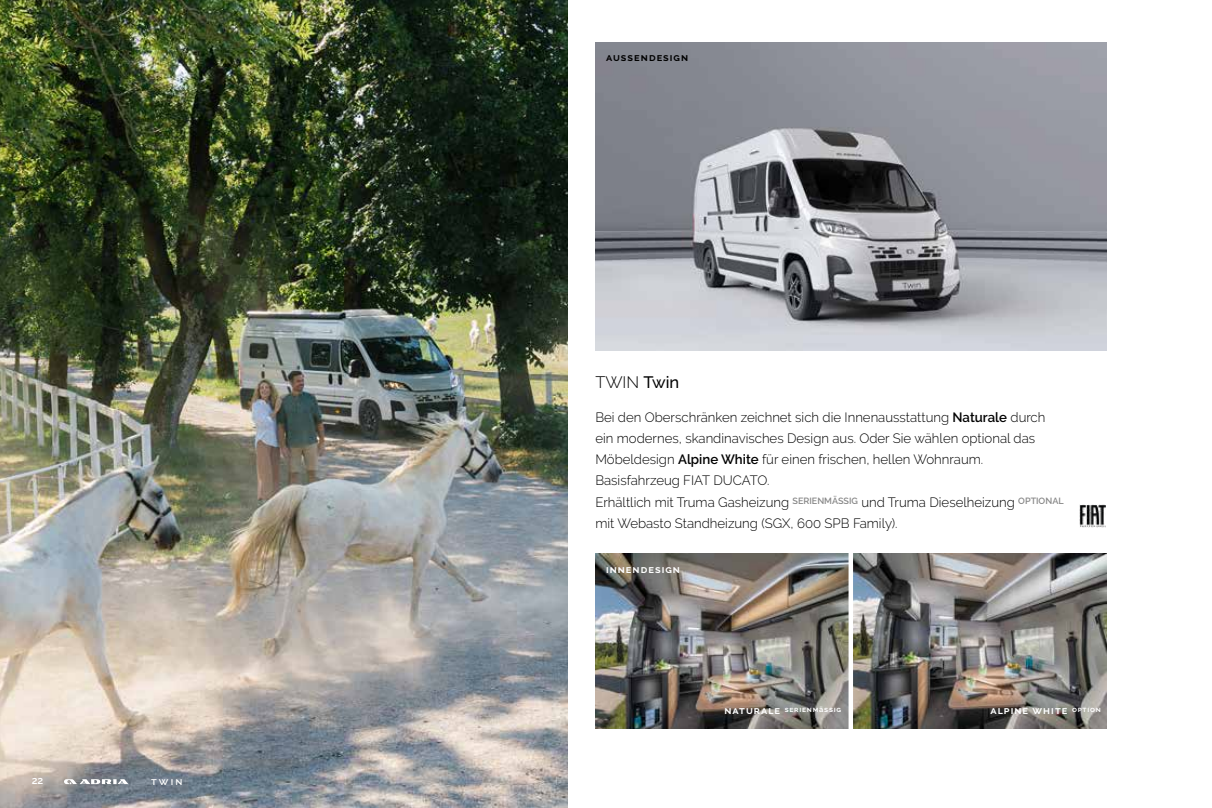
<style>
.page{position:relative;width:1212px;height:808px;background:#fff}
.page>*{position:absolute;margin:0;border:0;box-sizing:border-box;transform-origin:0 0}
.t1{font:300 16.5px "Raleway";color:#000}
.t2{font:300 13.5px/21.1px "Raleway";color:#000}
.t3{font:700 10.5px "Raleway";letter-spacing:.1em;color:#fff}
.t4{font:700 10.5px "Raleway";letter-spacing:.1em;color:#000}
.t5{font:600 10.5px "Raleway";color:#fff}
.t6{font:700 7.5px "Raleway";letter-spacing:.1em;color:#fff}
.s1{font-weight:500}
.s2{font-weight:600}
.s3{font-size:10.5px}
.s4{font-size:7.5px}
</style>
<div class="page">
<hr style="left:1211px;top:0;width:1px;height:808px;background:#70745f">
<img style="left:0;top:0;width:568px;height:808px">
<img style="left:595px;top:554px;width:511px;height:175px">
<div style="left:848px;top:509px;width:5px;height:223px;background:#fff"></div>
<img style="left:1080px;top:505px;width:26px;height:22px">
<img style="left:595px;top:43px;width:511px;height:308px">
<svg style="left:64px;top:779px;width:64px;height:5px"></svg>
<p class="t5" style="left:32px;top:774px;width:13px">22</p>
<p class="t5" style="left:151px;top:775px;width:33px">twin</p>
<p class="t4" style="left:606px;top:51px;width:84px">aussendesign</p>
<p class="t1" style="left:595px;top:373px;width:85px">TWIN <span class="s1">Twin</span></p>
<p class="t2" style="left:595px;top:407px;width:470px">Bei den Oberschränken zeichnet sich die Innenausstattung <span class="s2">Naturale</span> durch ein modernes, skandinavisches Design aus. Oder Sie wählen optional das Möbeldesign <span class="s2">Alpine White</span> für einen frischen, hellen Wohnraum.<br>Basisfahrzeug FIAT DUCATO.<br>Erhältlich mit Truma Gasheizung <sup>SERIENMÄSSIG</sup> und Truma Dieselheizung <sup>OPTIONAL </sup>mit Webasto Standheizung (SGX, 600 SPB Family).</p>
<p class="t3" style="left:606px;top:563px;width:76px">innendesign</p>
<p class="t6" style="left:724px;top:705px;width:118px"><span class="s3">naturale</span> serienmässig</p>
<p class="t3" style="left:990px;top:704px;width:112px">alpine white <span class="s4">option</span></p>
</div>
